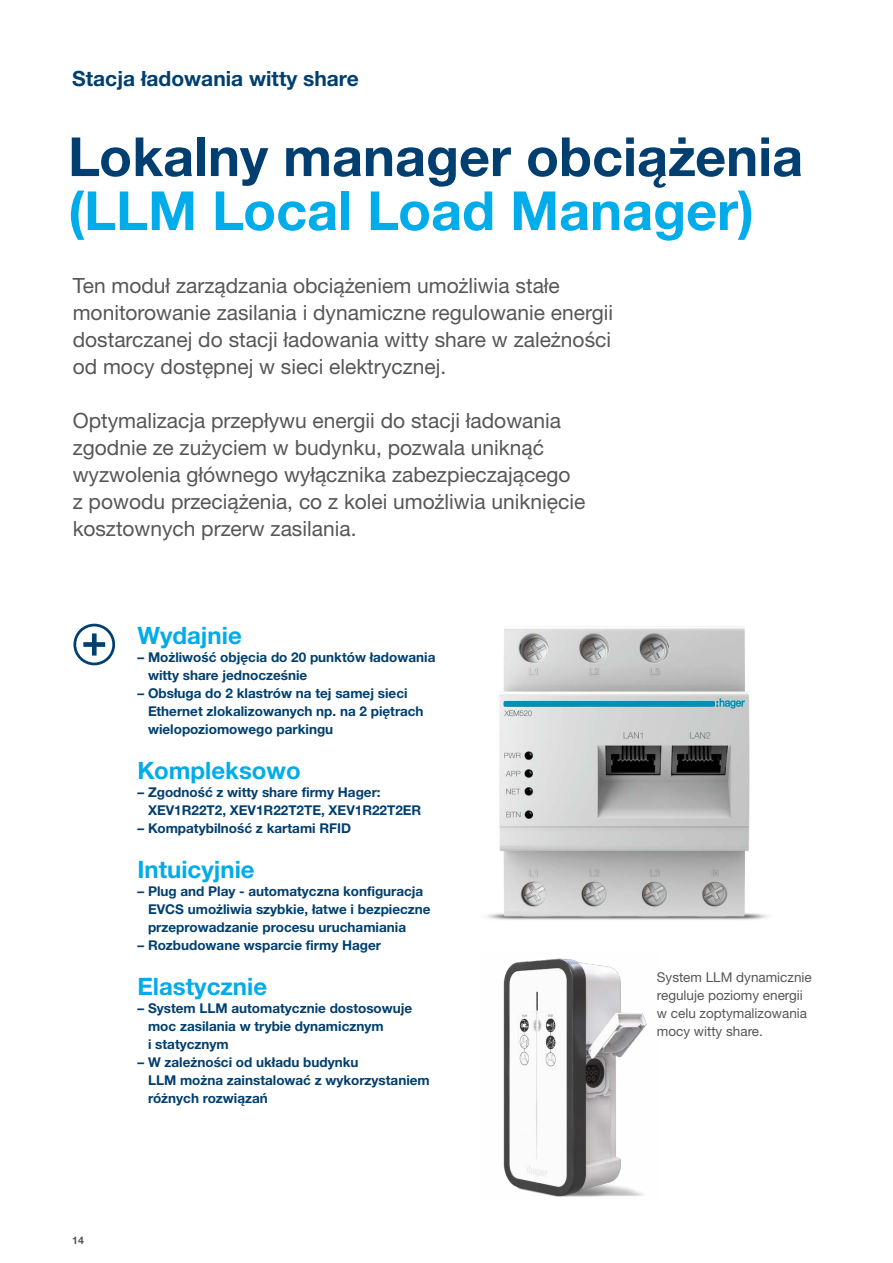
<style>
.page{position:relative;width:893px;height:1263px;background:#fff}
.page>*{position:absolute;margin:0;border:0;box-sizing:border-box;transform-origin:0 0}
.hager_Headline_36pt{font:700 54px/54px "Helvetica Neue LTW1 G";color:#003f6f}
.hager_Headline_16pt{font:700 24px "Helvetica Neue LTW1 G";color:#00ace9}
.hager_Teaser_text_14{font:21px/27px "Helvetica Neue LTW1 G";color:#565656}
.hager_Running_Title{font:700 21px "Helvetica Neue LTW1 G";color:#003f6f}
.hager_Copy_text_9pt{font:700 13.5px/18px "Helvetica Neue LTW1 G";color:#003f6f}
.hager_Copy_text_9pt-2{font:13.5px/18px "Helvetica Neue LTW1 G";color:#565656}
.t1{font:700 10.5px "Helvetica Neue LTW1 G";color:#565656}
.s1{color:#00ace9}
</style>
<div class="page">
<div style="left:73px;top:624px;width:42px;height:41px;border:3px solid #003f6f;border-radius:50%"></div>
<svg style="left:83px;top:633px;width:22px;height:22px"></svg>
<img style="left:486px;top:626px;width:282px;height:294px">
<img style="left:503px;top:958px;width:144px;height:239px">
<p class="hager_Running_Title" style="left:72px;top:66px;width:288px">Stacja ładowania witty share</p>
<p class="hager_Headline_36pt" style="left:68px;top:129px;width:737px">Lokalny manager obciążenia <span class="s1">(LLM Local Load Manager)</span></p>
<p class="hager_Teaser_text_14" style="left:73px;top:272px;width:542px">Ten moduł zarządzania obciążeniem umożliwia stałe monitorowanie zasilania i dynamiczne regulowanie energii dostarczanej do stacji ładowania witty share w zależności od mocy dostępnej w sieci elektrycznej.</p>
<p class="hager_Teaser_text_14" style="left:73px;top:407px;width:514px">Optymalizacja przepływu energii do stacji ładowania zgodnie ze zużyciem w budynku, pozwala uniknąć wyzwolenia głównego wyłącznika zabezpieczającego z powodu przeciążenia, co z kolei umożliwia uniknięcie kosztownych przerw zasilania.</p>
<p class="hager_Headline_16pt" style="left:137px;top:621px;width:106px">Wydajnie</p>
<p class="hager_Copy_text_9pt" style="left:148px;top:648px;width:289px;text-indent:-11px">– Możliwość objęcia do 20 punktów ładowania witty share jednocześnie</p>
<p class="hager_Copy_text_9pt" style="left:148px;top:684px;width:277px;text-indent:-11px">– Obsługa do 2 klastrów na tej samej sieci<br>Ethernet zlokalizowanych np. na 2 piętrach wielopoziomowego parkingu</p>
<p class="hager_Headline_16pt" style="left:137px;top:756px;width:165px">Kompleksowo</p>
<p class="hager_Copy_text_9pt" style="left:148px;top:783px;width:275px;text-indent:-11px">– Zgodność z witty share firmy Hager:<br>XEV1R22T2, XEV1R22T2TE, XEV1R22T2ER</p>
<p class="hager_Copy_text_9pt" style="left:137px;top:819px;width:215px">– Kompatybilność z kartami RFID</p>
<p class="hager_Headline_16pt" style="left:137px;top:855px;width:119px">Intuicyjnie</p>
<p class="hager_Copy_text_9pt" style="left:148px;top:882px;width:284px;text-indent:-11px">– Plug and Play - automatyczna konfiguracja<br>EVCS umożliwia szybkie, łatwe i bezpieczne przeprowadzanie procesu uruchamiania</p>
<p class="hager_Copy_text_9pt" style="left:137px;top:936px;width:245px">– Rozbudowane wsparcie firmy Hager</p>
<p class="hager_Headline_16pt" style="left:137px;top:972px;width:131px">Elastycznie</p>
<p class="hager_Copy_text_9pt" style="left:148px;top:999px;width:266px;text-indent:-11px">– System LLM automatycznie dostosowuje moc zasilania w trybie dynamicznym<br>i statycznym</p>
<p class="hager_Copy_text_9pt" style="left:148px;top:1053px;width:283px;text-indent:-11px">– W zależności od układu budynku<br>LLM można zainstalować z wykorzystaniem różnych rozwiązań</p>
<p class="hager_Copy_text_9pt-2" style="left:657px;top:968px;width:156px">System LLM dynamicznie reguluje poziomy energii w celu zoptymalizowania mocy witty share.</p>
<p class="t1" style="left:72px;top:1233px;width:13px">14</p>
</div>
